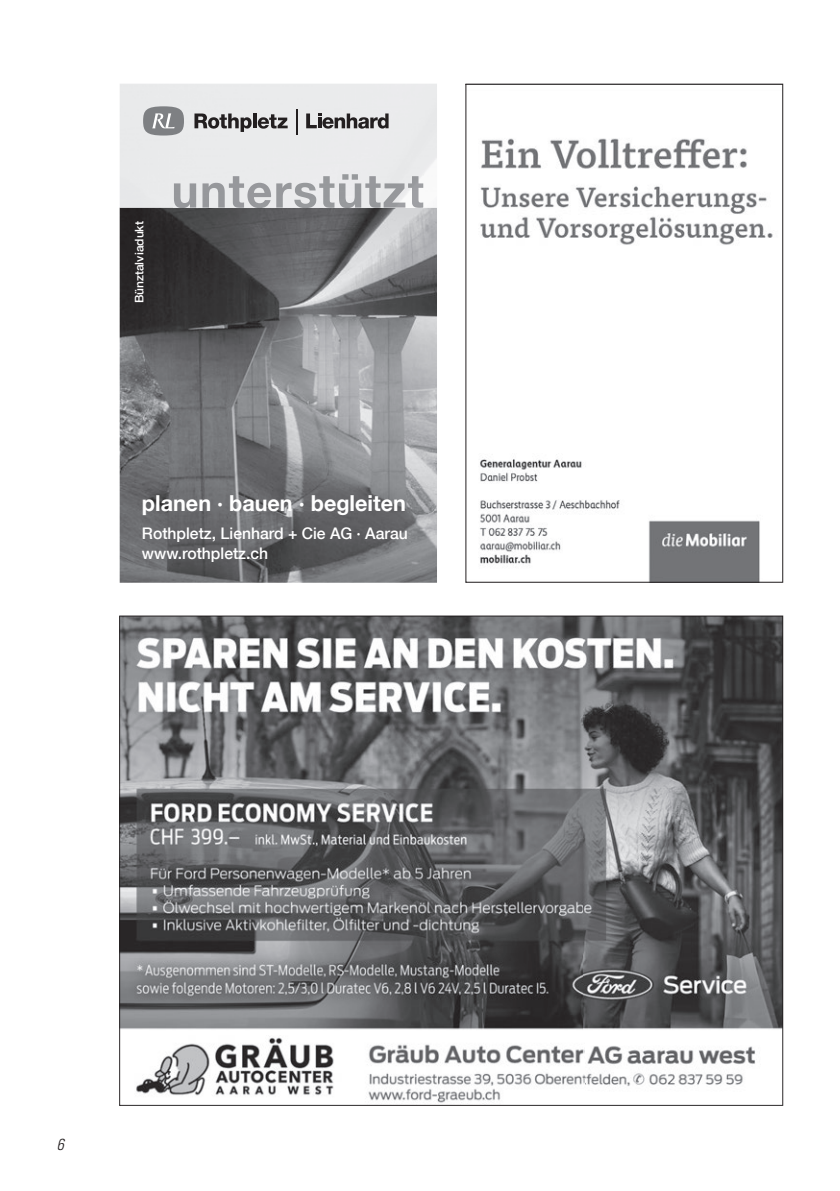
<style>
.page{position:relative;width:840px;height:1191px;background:#fff}
.page>*{position:absolute;margin:0;border:0;box-sizing:border-box;transform-origin:0 0}
.t1{font:700 22px "Helvetica Neue";color:#fff}
.t2{font:500 16px/20px "Helvetica Neue";color:#fff}
.t3{font:italic 300 condensed 16px "Univers";color:#231f20}
.t4{font:500 11.8px "Helvetica Neue";color:#fff}
</style>
<div class="page">
<svg style="left:119px;top:615px;width:663px;height:490px"></svg>
<svg style="left:465px;top:84px;width:317px;height:499px"></svg>
<img style="left:120px;top:84px;width:317px;height:499px">
<div style="left:143px;top:106px;width:41px;height:29px;background:#7e8083;border-radius:50%"></div>
<svg style="left:152px;top:113px;width:22px;height:15px"></svg>
<svg style="left:194px;top:113px;width:93px;height:19px;background:#979697"></svg>
<hr style="left:253px;top:113px;width:3px;height:15px;background:#231f20">
<svg style="left:306px;top:113px;width:82px;height:16px"></svg>
<svg style="left:296px;top:109px;width:1px;height:26px"></svg>
<img style="left:174px;top:208px;width:249px;height:1px">
<img style="left:174px;top:174px;width:249px;height:34px">
<p class="t4" style="left:130px;top:303px;width:84px;rotate:-90deg">Bünztalviadukt</p>
<h1 class="t1" style="left:142px;top:483px;width:265px">planen · bauen · begleiten</h1>
<p class="t2" style="left:142px;top:523px;width:267px">Rothpletz, Lienhard + Cie AG · Aarau www.rothpletz.ch</p>
<p class="t3" style="left:57px;top:1134px;width:9px">6</p>
</div>
